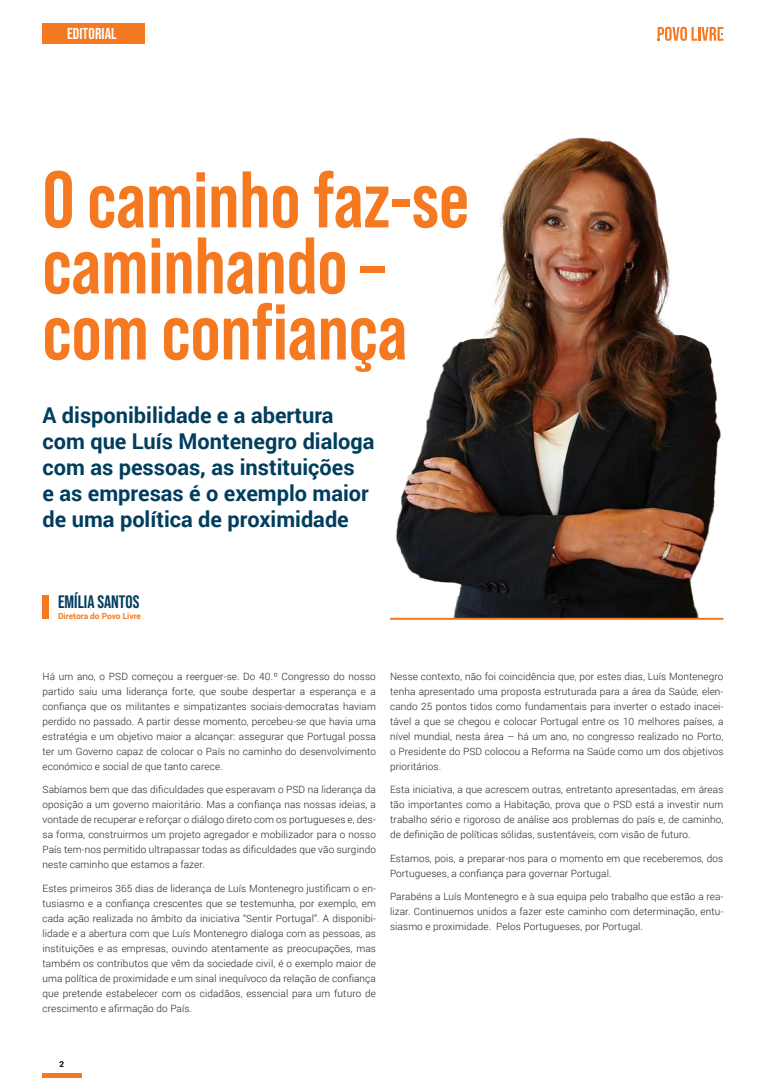
<style>
.page{position:relative;width:766px;height:1078px;background:#fff}
.page>*{position:absolute;margin:0;border:0;box-sizing:border-box;transform-origin:0 0}
.Heading1{font:700 79.9px/66px "Bebas Neue Pro";color:#f47921}
.t1{font:700 21.8px/26.1px "Roboto";color:#013d5d}
.Underline{font:700 18px "Bebas Neue Pro";color:#013d5d}
.t2{font:700 15.8px "Bebas Neue Pro";letter-spacing:.01em;color:#fff}
.t3{font:300 10px/15px "Roboto";letter-spacing:.01em;color:#231f20;text-align:justify}
.Underline-2{font:700 8.3px "Roboto";color:#f47921}
.t4{font:500 8px "Roboto";color:#231f20}
</style>
<div class="page">
<img style="left:396px;top:137px;width:325px;height:480px">
<hr style="left:42px;top:1073px;width:39px;height:4px;background:#f47921">
<svg style="left:657px;top:27px;width:66px;height:14px"></svg>
<div style="left:43px;top:24px;width:102px;height:20px;background:#f47921"></div>
<div style="left:43px;top:595px;width:6px;height:23px;background:#f47921"></div>
<hr style="left:390px;top:617px;width:333px;height:2px;background:#f47921">
<p class="t2" style="left:67px;top:25px;width:51px">EDITORIAL</p>
<p class="Heading1" style="left:43px;top:166px;width:428px">O caminho faz-se caminhando – com confiança</p>
<p class="t1" style="left:43px;top:401px;width:333px">A disponibilidade e a abertura com que Luís Montenegro dialoga com as pessoas, as instituições<br>e as empresas é o exemplo maior de uma política de proximidade</p>
<p class="Underline" style="left:58px;top:591px;width:83px">EMÍLIA SANTOS</p>
<p class="Underline-2" style="left:58px;top:610px;width:84px">Diretora do Povo Livre</p>
<p class="t3" style="left:43px;top:668px;width:335px">Há um ano, o PSD começou a reerguer-se. Do 40.º Congresso do nosso partido saiu uma liderança forte, que soube despertar a esperança e a confiança que os militantes e simpatizantes sociais-democratas haviam perdido no passado. A partir desse momento, percebeu-se que havia uma estratégia e um objetivo maior a alcançar: assegurar que Portugal possa ter um Governo capaz de colocar o País no caminho do desenvolvimento económico e social de que tanto carece.</p>
<p class="t3" style="left:43px;top:781px;width:335px">Sabíamos bem que das dificuldades que esperavam o PSD na liderança da oposição a um governo maioritário. Mas a confiança nas nossas ideias, a vontade de recuperar e reforçar o diálogo direto com os portugueses e, des&shy;sa forma, construirmos um projeto agregador e mobilizador para o nosso País tem-nos permitido ultrapassar todas as dificuldades que vão surgindo neste caminho que estamos a fazer.</p>
<p class="t3" style="left:43px;top:880px;width:335px">Estes primeiros 365 dias de liderança de Luís Montenegro justificam o en&shy;tusiasmo e a confiança crescentes que se testemunha, por exemplo, em cada ação realizada no âmbito da iniciativa “Sentir Portugal”. A disponibi&shy;lidade e a abertura com que Luís Montenegro dialoga com as pessoas, as instituições e as empresas, ouvindo atentamente as preocupações, mas também os contributos que vêm da sociedade civil, é o exemplo maior de uma política de proximidade e um sinal inequívoco da relação de confiança que pretende estabelecer com os cidadãos, essencial para um futuro de crescimento e afirmação do País.</p>
<p class="t3" style="left:390px;top:668px;width:335px">Nesse contexto, não foi coincidência que, por estes dias, Luís Montenegro tenha apresentado uma proposta estruturada para a área da Saúde, elen&shy;cando 25 pontos tidos como fundamentais para inverter o estado inacei&shy;tável a que se chegou e colocar Portugal entre os 10 melhores países, a nível mundial, nesta área – há um ano, no congresso realizado no Porto, o Presidente do PSD colocou a Reforma na Saúde como um dos objetivos prioritários.</p>
<p class="t3" style="left:390px;top:781px;width:335px">Esta iniciativa, a que acrescem outras, entretanto apresentadas, em áreas tão importantes como a Habitação, prova que o PSD está a investir num trabalho sério e rigoroso de análise aos problemas do país e, de caminho, de definição de políticas sólidas, sustentáveis, com visão de futuro.</p>
<p class="t3" style="left:390px;top:850px;width:335px">Estamos, pois, a preparar-nos para o momento em que receberemos, dos<br>Portugueses, a confiança para governar Portugal.</p>
<p class="t3" style="left:390px;top:888px;width:335px">Parabéns a Luís Montenegro e à sua equipa pelo trabalho que estão a rea&shy;lizar. Continuemos unidos a fazer este caminho com determinação, entu&shy;siasmo e proximidade. Pelos Portugueses, por Portugal.</p>
<p class="t4" style="left:59px;top:1058px;width:6px">2</p>
</div>
